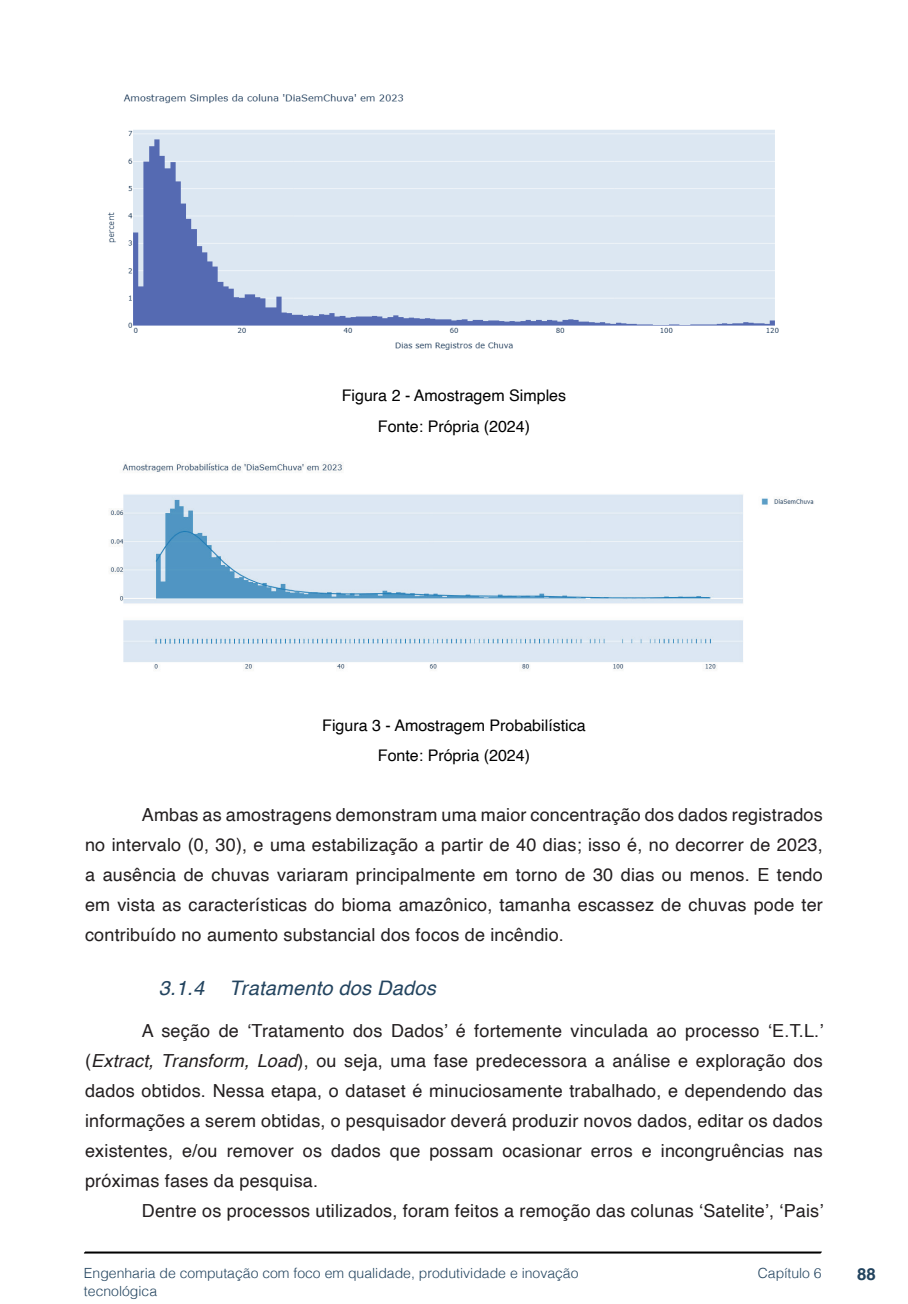
<style>
.page{position:relative;width:908px;height:1304px;background:#fff}
.page>*{position:absolute;margin:0;border:0;box-sizing:border-box;transform-origin:0 0}
.t1{font:italic 20px "Helvetica";letter-spacing:.01em;color:#23445f}
.txt{font:18px/30px "Helvetica";letter-spacing:.01em;color:#231f20;text-align:justify}
.t2{font:700 16.8px "Helvetica";color:#23445f}
.imagens_graf_tab{font:16px "Helvetica";color:#000}
.t3{font:300 14px/18px "Helvetica";color:#23445f}
.s1{font-style:italic}
</style>
<div class="page">
<svg style="left:84px;top:1251px;width:737px;height:3px;background:#515151"></svg>
<img style="left:108px;top:94px;width:671px;height:256px">
<img style="left:110px;top:462px;width:704px;height:208px">
<p class="imagens_graf_tab" style="left:342px;top:383px;width:226px">Figura 2 - Amostragem Simples</p>
<p class="imagens_graf_tab" style="left:378px;top:414px;width:154px">Fonte: Própria (2024)</p>
<p class="imagens_graf_tab" style="left:322px;top:713px;width:265px">Figura 3 - Amostragem Probabilística</p>
<p class="imagens_graf_tab" style="left:378px;top:743px;width:154px">Fonte: Própria (2024)</p>
<p class="txt" style="left:85px;top:800px;width:739px;text-indent:57px">Ambas as amostragens demonstram uma maior concentração dos dados registrados no intervalo (0, 30), e uma estabilização a partir de 40 dias; isso é, no decorrer de 2023, a ausência de chuvas variaram principalmente em torno de 30 dias ou menos. E tendo em vista as características do bioma amazônico, tamanha escassez de chuvas pode ter contribuído no aumento substancial dos focos de incêndio.</p>
<p class="t1" style="left:159px;top:972px;width:47px">3.1.4</p>
<p class="t1" style="left:229px;top:972px;width:208px">Tratamento dos Dados</p>
<p class="txt" style="left:85px;top:1016px;width:739px;text-indent:57px">A seção de ‘Tratamento dos Dados’ é fortemente vinculada ao processo ‘E.T.L.’ (<span class="s1">Extract, Transform, Load</span>), ou seja, uma fase predecessora a análise e exploração dos dados obtidos. Nessa etapa, o dataset é minuciosamente trabalhado, e dependendo das informações a serem obtidas, o pesquisador deverá produzir novos dados, editar os dados existentes, e/ou remover os dados que possam ocasionar erros e incongruências nas próximas fases da pesquisa.</p>
<p class="txt" style="left:142px;top:1196px;width:682px">Dentre os processos utilizados, foram feitos a remoção das colunas ‘Satelite’, ‘Pais’</p>
<p class="t3" style="left:84px;top:1263px;width:496px">Engenharia de computação com foco em qualidade, produtividade e inovação tecnológica</p>
<p class="t3" style="left:757px;top:1263px;width:65px">Capítulo 6</p>
<p class="t2" style="left:856px;top:1264px;width:20px">88</p>
</div>
